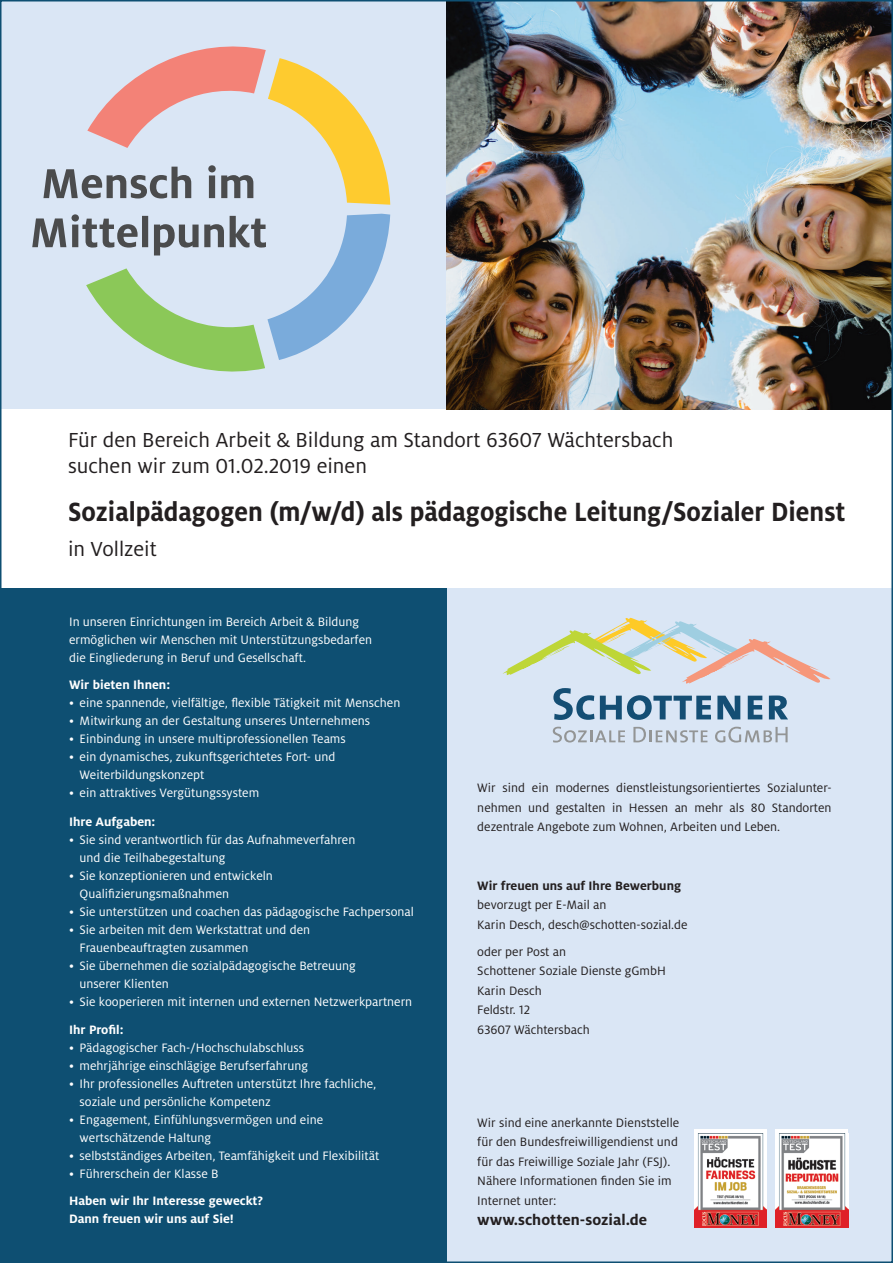
<style>
.page{position:relative;width:893px;height:1263px;background:#dae6f5}
.page>*{position:absolute;margin:0;border:0;box-sizing:border-box;transform-origin:0 0}
.t1{font:700 29.25px "Milo OT";color:#231f20;scale:.92 1}
.t2{font:22.5px/25.5px "Milo OT";color:#231f20}
.t3{font:700 16.5px "Milo OT";color:#231f20}
.t4{font:13.5px/18px "Milo OT";color:#fff}
.t5{font:13.5px/19.5px "Milo OT";color:#231f20}
.t6{font:700 13.5px/18px "Milo OT";color:#fff}
.t7{font:700 13.5px "Milo OT";color:#231f20}
</style>
<div class="page">
<div style="left:0;top:579px;width:446px;height:684px;background:#0e4f72"></div>
<div style="left:0;top:410px;width:893px;height:178px;background:#fff"></div>
<div style="left:694px;top:1129px;width:73px;height:99px;background:#fff"></div>
<img style="left:694px;top:1133px;width:73px;height:95px">
<div style="left:775px;top:1129px;width:73px;height:99px;background:#fff"></div>
<img style="left:775px;top:1133px;width:73px;height:95px">
<img style="left:446px;top:3px;width:444px;height:406px">
<svg style="left:553px;top:727px;width:72px;height:15px"></svg>
<svg style="left:633px;top:727px;width:74px;height:15px"></svg>
<svg style="left:715px;top:727px;width:73px;height:15px"></svg>
<svg style="left:502px;top:618px;width:328px;height:102px"></svg>
<svg style="left:32px;top:214px;width:358px;height:158px"></svg>
<svg style="left:43px;top:46px;width:347px;height:159px"></svg>
<h2 class="t2" style="left:68px;top:428px;width:607px">Für den Bereich Arbeit &amp; Bildung am Standort 63607 Wächtersbach suchen wir zum 01.02.2019 einen</h2>
<h1 class="t1" style="left:68px;top:495px;width:847px">Sozialpädagogen (m/w/d) als pädagogische Leitung/Sozialer Dienst</h1>
<h2 class="t2" style="left:68px;top:536px;width:90px">in Vollzeit</h2>
<p class="t4" style="left:69px;top:613px;width:305px">In unseren Einrichtungen im Bereich Arbeit &amp; Bildung ermöglichen wir Menschen mit Unterstützungsbedarfen die Eingliederung in Beruf und Gesellschaft.</p>
<p class="t6" style="left:69px;top:676px;width:103px">Wir bieten Ihnen:</p>
<p class="t4" style="left:69px;top:694px;width:333px">• eine spannende, vielfältige, flexible Tätigkeit mit Menschen</p>
<p class="t4" style="left:69px;top:712px;width:302px">• Mitwirkung an der Gestaltung unseres Unternehmens</p>
<p class="t4" style="left:69px;top:730px;width:278px">• Einbindung in unsere multiprofessionellen Teams</p>
<p class="t4" style="left:80px;top:748px;width:257px;text-indent:-11px">• ein dynamisches, zukunftsgerichtetes Fort- und<br>Weiterbildungskonzept</p>
<p class="t4" style="left:69px;top:784px;width:192px">• ein attraktives Vergütungssystem</p>
<p class="t6" style="left:69px;top:812px;width:88px">Ihre Aufgaben:</p>
<p class="t4" style="left:80px;top:831px;width:277px;text-indent:-11px">• Sie sind verantwortlich für das Aufnahmeverfahren und die Teilhabegestaltung</p>
<p class="t4" style="left:80px;top:867px;width:195px;text-indent:-11px">• Sie konzeptionieren und entwickeln<br>Qualifizierungsmaßnahmen</p>
<p class="t4" style="left:69px;top:903px;width:346px">• Sie unterstützen und coachen das pädagogische Fachpersonal</p>
<p class="t4" style="left:80px;top:921px;width:232px;text-indent:-11px">• Sie arbeiten mit dem Werkstattrat und den<br>Frauenbeauftragten zusammen</p>
<p class="t4" style="left:80px;top:957px;width:278px;text-indent:-11px">• Sie übernehmen die sozialpädagogische Betreuung unserer Klienten</p>
<p class="t4" style="left:69px;top:993px;width:345px">• Sie kooperieren mit internen und externen Netzwerkpartnern</p>
<p class="t6" style="left:69px;top:1021px;width:56px">Ihr Profil:</p>
<p class="t4" style="left:69px;top:1039px;width:236px">• Pädagogischer Fach-/Hochschulabschluss</p>
<p class="t4" style="left:69px;top:1057px;width:240px">• mehrjährige einschlägige Berufserfahrung</p>
<p class="t4" style="left:80px;top:1075px;width:298px;text-indent:-11px">• Ihr professionelles Auftreten unterstützt Ihre fachliche, soziale und persönliche Kompetenz</p>
<p class="t4" style="left:80px;top:1111px;width:245px;text-indent:-11px">• Engagement, Einfühlungsvermögen und eine wertschätzende Haltung</p>
<p class="t4" style="left:69px;top:1147px;width:312px">• selbstständiges Arbeiten, Teamfähigkeit und Flexibilität</p>
<p class="t4" style="left:69px;top:1165px;width:151px">• Führerschein der Klasse B</p>
<p class="t6" style="left:69px;top:1192px;width:196px">Haben wir Ihr Interesse geweckt?<br>Dann freuen wir uns auf Sie!</p>
<p class="t5" style="left:477px;top:778px;width:356px;text-align:justify">Wir sind ein modernes dienstleistungsorientiertes Sozialunter&shy;nehmen und gestalten in Hessen an mehr als 80 Standorten dezentrale Angebote zum Wohnen, Arbeiten und Leben.</p>
<p class="t7" style="left:477px;top:878px;width:205px">Wir freuen uns auf Ihre Bewerbung</p>
<p class="t5" style="left:477px;top:895px;width:212px">bevorzugt per E-Mail an<br>Karin Desch, desch@schotten-sozial.de</p>
<p class="t5" style="left:477px;top:942px;width:190px">oder per Post an<br>Schottener Soziale Dienste gGmbH<br>Karin Desch<br>Feldstr. 12<br>63607 Wächtersbach</p>
<p class="t5" style="left:477px;top:1113px;width:203px">Wir sind eine anerkannte Dienststelle für den Bundesfreiwilligendienst und für das Freiwillige Soziale Jahr (FSJ).<br>Nähere Informationen finden Sie im Internet unter:</p>
<p class="t3" style="left:477px;top:1210px;width:171px">www.schotten-sozial.de</p>
</div>
